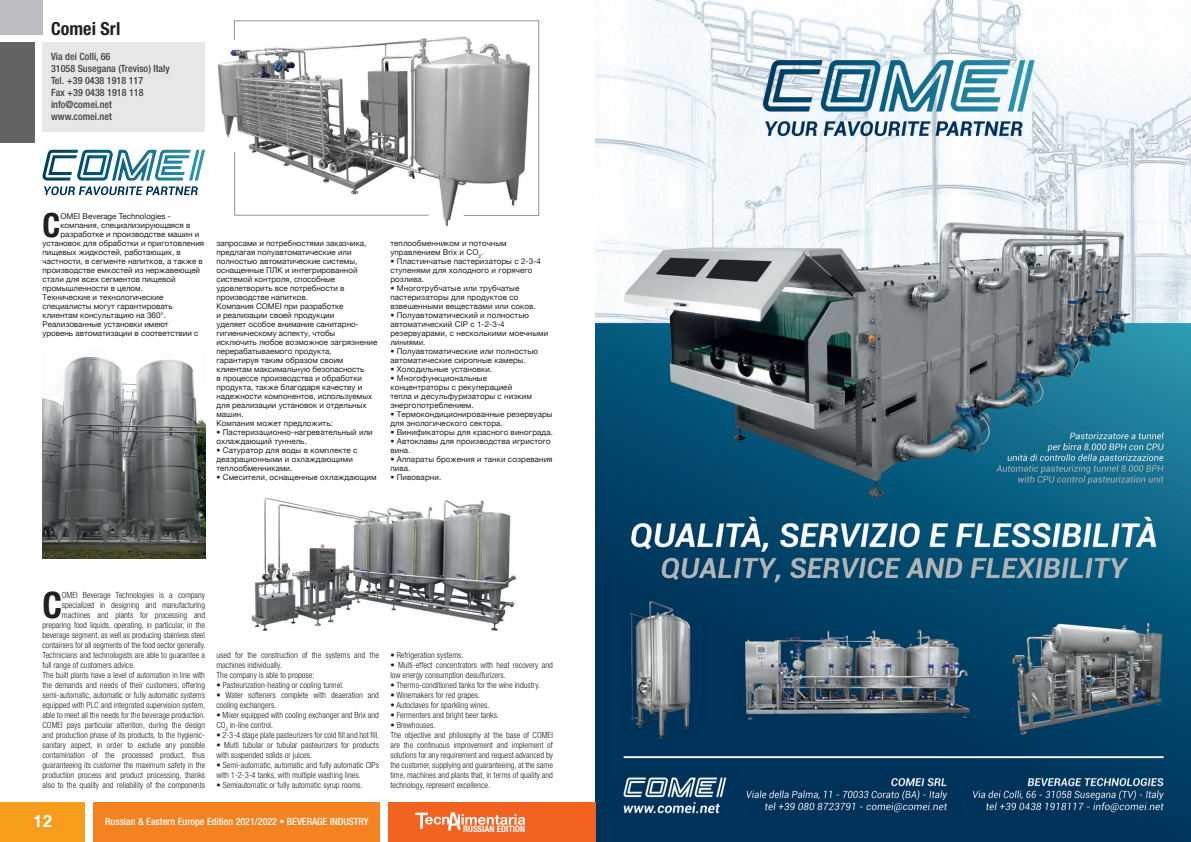
<style>
.page{position:relative;width:1191px;height:842px;background:#fff}
.page>*{position:absolute;margin:0;border:0;box-sizing:border-box;transform-origin:0 0}
.Testo_INGLESE{font:700 condensed 36.5px "Helvetica Neue";color:#231f20}
.t1{font:700 condensed 33.2px "Helvetica Neue";color:#231f20}
.Testo_INGLESE-2{font:700 condensed 18px "Helvetica Neue";letter-spacing:.005em;color:#231f20}
.t2{font:700 17px "Helvetica";color:#fff}
.Testo_INGLESE-3{font:500 condensed 10px "Helvetica Neue";letter-spacing:.005em;color:#3e3e3f}
.t3{font:500 condensed 10px "Helvetica Neue";color:#fff}
.t4{font:700 condensed 8.9px "Helvetica Neue";color:#fff}
.Testo_INGLESE-4{font:300 condensed 8.5px/10px "Helvetica Neue";color:#231f20}
.t5{font:8px/9px "Helvetica Neue";color:#231f20}
.s1{font-weight:300;font-stretch:condensed}
</style>
<div class="page">
<img style="left:202px;top:21px;width:338px;height:206px">
<img style="left:43px;top:356px;width:162px;height:203px">
<img style="left:595px;top:0;width:596px;height:842px">
<svg style="left:234px;top:20px;width:305px;height:196px"></svg>
<svg style="left:43px;top:150px;width:162px;height:45px"></svg>
<img style="left:251px;top:498px;width:265px;height:133px">
<div style="left:43px;top:43px;width:162px;height:89px;background:#e6e7e9"></div>
<div style="left:0;top:43px;width:35px;height:100px;background:#636366"></div>
<div style="left:0;top:0;width:43px;height:35px;background:#bcbdc0"></div>
<div style="left:388px;top:802px;width:207px;height:40px;background:#f26221"></div>
<div style="left:0;top:802px;width:85px;height:40px;background:#f89c1c"></div>
<div style="left:94px;top:802px;width:286px;height:40px;background:#f58220"></div>
<svg style="left:415px;top:812px;width:110px;height:19px"></svg>
<p class="Testo_INGLESE-2" style="left:51px;top:17px;width:71px">Comei Srl</p>
<p class="Testo_INGLESE-3" style="left:51px;top:50px;width:61px">Via dei Colli, 66</p>
<p class="Testo_INGLESE-3" style="left:51px;top:62px;width:120px">31058 Susegana (Treviso) Italy</p>
<p class="Testo_INGLESE-3" style="left:51px;top:74px;width:94px">Tel. +39 0438 1918 117</p>
<p class="Testo_INGLESE-3" style="left:51px;top:86px;width:94px">Fax +39 0438 1918 118</p>
<p class="Testo_INGLESE-3" style="left:51px;top:98px;width:63px">info@comei.net</p>
<p class="Testo_INGLESE-3" style="left:51px;top:110px;width:62px">www.comei.net</p>
<p class="t1" style="left:43px;top:197px;width:19px">C</p>
<p class="t5" style="left:60px;top:212px;width:112px">OMEI Beverage Technologies -</p>
<p class="t5" style="left:60px;top:221px;width:131px">компания, специализирующаяся в</p>
<p class="t5" style="left:60px;top:230px;width:140px">разработке и производстве машин и</p>
<p class="t5" style="left:43px;top:239px;width:163px">установок для обработки и приготовления</p>
<p class="t5" style="left:43px;top:248px;width:140px">пищевых жидкостей, работающих, в</p>
<p class="t5" style="left:43px;top:257px;width:162px">частности, в сегменте напитков, а также в</p>
<p class="t5" style="left:43px;top:266px;width:159px">производстве емкостей из нержавеющей</p>
<p class="t5" style="left:43px;top:275px;width:134px">стали для всех сегментов пищевой</p>
<p class="t5" style="left:43px;top:284px;width:102px">промышленности в целом.</p>
<p class="t5" style="left:43px;top:293px;width:157px">Технические и технологические специалисты могут гарантировать клиентам консультацию на 360°.<br>Реализованные установки имеют уровень автоматизации в соответствии с</p>
<p class="t5" style="left:216px;top:239px;width:151px">запросами и потребностями заказчика, предлагая полуавтоматические или полностью автоматические системы, оснащенные ПЛК и интегрированной системой контроля, способные удовлетворить все потребности в производстве напитков.</p>
<p class="t5" style="left:216px;top:302px;width:162px">Компания COMEI при разработке<br>и реализации своей продукции<br>уделяет особое внимание санитарно&shy;гигиеническому аспекту, чтобы исключить любое возможное загрязнение перерабатываемого продукта,<br>гарантируя таким образом своим клиентам максимальную безопасность<br>в процессе производства и обработки продукта, также благодаря качеству и надежности компонентов, используемых для реализации установок и отдельных машин.</p>
<p class="t5" style="left:216px;top:419px;width:118px">Компания может предложить:</p>
<p class="t5" style="left:216px;top:428px;width:158px"><span class="s1">•</span> Пастеризационно-нагревательный или охлаждающий туннель.</p>
<p class="t5" style="left:216px;top:446px;width:142px"><span class="s1">•</span> Сатуратор для воды в комплекте с деаэрационными и охлаждающими теплообменниками.</p>
<p class="t5" style="left:216px;top:473px;width:162px"><span class="s1">•</span> Смесители, оснащенные охлаждающим</p>
<p class="t5" style="left:390px;top:239px;width:118px">теплообменником и поточным управлением Brix и CO<sub>2</sub>.</p>
<p class="t5" style="left:390px;top:257px;width:152px"><span class="s1">•</span> Пластинчатые пастеризаторы с 2-3-4 ступенями для холодного и горячего розлива.</p>
<p class="t5" style="left:390px;top:284px;width:147px"><span class="s1">•</span> Многотрубчатые или трубчатые пастеризаторы для продуктов со взвешенными веществами или соков.</p>
<p class="t5" style="left:390px;top:311px;width:159px"><span class="s1">•</span> Полуавтоматический и полностью автоматический CIP с 1-2-3-4 резервуарами, с несколькими моечными линиями.</p>
<p class="t5" style="left:390px;top:347px;width:149px"><span class="s1">•</span> Полуавтоматические или полностью автоматические сиропные камеры.</p>
<p class="t5" style="left:390px;top:365px;width:103px"><span class="s1">•</span> Холодильные установки.</p>
<p class="t5" style="left:390px;top:374px;width:143px"><span class="s1">•</span> Многофункциональные концентраторы с рекуперацией тепла и десульфуризаторы с низким энергопотреблением.</p>
<p class="t5" style="left:390px;top:410px;width:164px"><span class="s1">•</span> Термокондиционированные резервуары для энологического сектора.</p>
<p class="t5" style="left:390px;top:428px;width:164px"><span class="s1">•</span> Винификаторы для красного винограда.</p>
<p class="t5" style="left:390px;top:437px;width:162px"><span class="s1">•</span> Автоклавы для производства игристого вина.</p>
<p class="t5" style="left:390px;top:455px;width:164px"><span class="s1">•</span> Аппараты брожения и танки созревания пива.</p>
<p class="t5" style="left:390px;top:473px;width:52px"><span class="s1">•</span> Пивоварни.</p>
<p class="Testo_INGLESE" style="left:43px;top:583px;width:21px">C</p>
<p class="Testo_INGLESE-4" style="left:43px;top:590px;width:164px;text-align:right">OMEI Beverage Technologies is a company specialized in designing and manufacturing machines and plants for processing and preparing food liquids, operating, in particular, in the beverage segment, as well as producing stainless steel containers for all segments of the food sector generally.</p>
<p class="Testo_INGLESE-4" style="left:43px;top:650px;width:164px">Technicians and technologists are able to guarantee a full range of customers advice.</p>
<p class="Testo_INGLESE-4" style="left:43px;top:670px;width:164px;text-align:justify">The built plants have a level of automation in line with the demands and needs of their customers, offering semi-automatic, automatic or fully automatic systems equipped with PLC and integrated supervision system, able to meet all the needs for the beverage production.</p>
<p class="Testo_INGLESE-4" style="left:43px;top:720px;width:164px;text-align:justify">COMEI pays particular attention, during the design and production phase of its products, to the hygienic&shy;sanitary aspect, in order to exclude any possible contamination of the processed product, thus guaranteeing its customer the maximum safety in the production process and product processing, thanks also to the quality and reliability of the components</p>
<p class="Testo_INGLESE-4" style="left:216px;top:650px;width:164px">used for the construction of the systems and the machines individually.</p>
<p class="Testo_INGLESE-4" style="left:216px;top:670px;width:99px">The company is able to propose:</p>
<p class="Testo_INGLESE-4" style="left:216px;top:680px;width:129px">• Pasteurization-heating or cooling tunnel.</p>
<p class="Testo_INGLESE-4" style="left:216px;top:690px;width:164px">• Water softeners complete with deaeration and cooling exchangers.</p>
<p class="Testo_INGLESE-4" style="left:216px;top:710px;width:164px">• Mixer equipped with cooling exchanger and Brix and<br>CO<sub>2</sub> in-line control.</p>
<p class="Testo_INGLESE-4" style="left:216px;top:730px;width:164px">• 2-3-4 stage plate pasteurizers for cold fill and hot fill.</p>
<p class="Testo_INGLESE-4" style="left:216px;top:740px;width:164px">• Multi tubular or tubular pasteurizers for products with suspended solids or juices.</p>
<p class="Testo_INGLESE-4" style="left:216px;top:760px;width:164px">• Semi-automatic, automatic and fully automatic CIPs with 1-2-3-4 tanks, with multiple washing lines.</p>
<p class="Testo_INGLESE-4" style="left:216px;top:780px;width:148px">• Semiautomatic or fully automatic syrup rooms.</p>
<h3 class="t2" style="left:33px;top:807px;width:21px">12</h3>
<p class="t3" style="left:105px;top:816px;width:265px">Russian &amp; Eastern Europe Edition 2021/2022 • BEVERAGE INDUSTRY</p>
<p class="Testo_INGLESE-4" style="left:390px;top:650px;width:75px">• Refrigeration systems.</p>
<p class="Testo_INGLESE-4" style="left:390px;top:660px;width:164px">• Multi-effect concentrators with heat recovery and low energy consumption desulfurizers.</p>
<p class="Testo_INGLESE-4" style="left:390px;top:680px;width:151px">• Thermo-conditioned tanks for the wine industry.</p>
<p class="Testo_INGLESE-4" style="left:390px;top:690px;width:91px">• Winemakers for red grapes.</p>
<p class="Testo_INGLESE-4" style="left:390px;top:700px;width:101px">• Autoclaves for sparkling wines.</p>
<p class="Testo_INGLESE-4" style="left:390px;top:710px;width:110px">• Fermenters and bright beer tanks.</p>
<p class="Testo_INGLESE-4" style="left:390px;top:720px;width:46px">• Brewhouses.</p>
<p class="Testo_INGLESE-4" style="left:390px;top:730px;width:164px;text-align:justify">The objective and philosophy at the base of COMEI are the continuous improvement and implement of solutions for any requirement and request advanced by the customer, supplying and guaranteeing, at the same time, machines and plants that, in terms of quality and technology, represent excellence.</p>
<p class="t4" style="left:463px;top:823px;width:63px">RUSSIAN EDITION</p>
</div>
